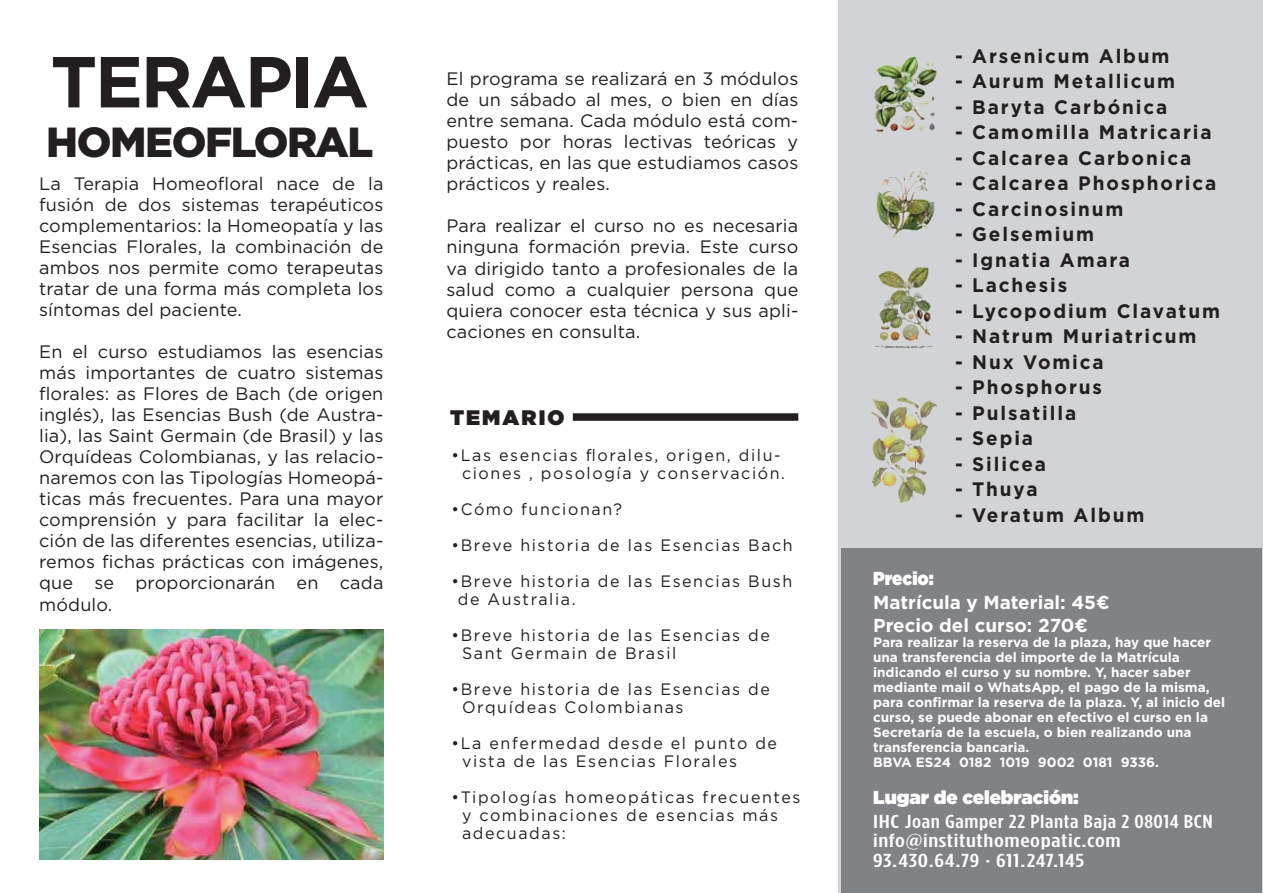
<style>
.page{position:relative;width:1263px;height:893px;background:#fff}
.page>*{position:absolute;margin:0;border:0;box-sizing:border-box;transform-origin:0 0}
.t1{font:700 72px "Gotham";letter-spacing:-.035em;color:#231f20}
.t2{font:900 42px "Gotham";letter-spacing:-.035em;color:#231f20}
.t3{font:900 21px "Gotham";letter-spacing:.1em;color:#231f20}
.t4{font:700 19.5px "Gotham";letter-spacing:.1em;color:#231f20}
.t5{font:500 18.75px/19.5px "Gotham Condensed";letter-spacing:.025em;color:#fff;scale:1.4 1}
.t6{font:700 18.75px/23.4px "Gotham";color:#fff}
.t7{font:900 18.75px "Gotham";color:#fff}
.t8{font:900 18.75px "Gotham";color:#fff;scale:.92 1}
.t9{font:18px/21px "Gotham";letter-spacing:.01em;color:#231f20;text-align:justify}
.t10{font:16.5px/18px "Gotham";letter-spacing:.1em;color:#231f20}
.t11{font:700 13.5px/15px "Gotham";color:#fff}
</style>
<div class="page">
<div style="left:839px;top:0;width:424px;height:893px;background:#d1d3d4"></div>
<div style="left:841px;top:549px;width:421px;height:344px;background:#808285"></div>
<div style="left:573px;top:413px;width:225px;height:8px;background:#231f20"></div>
<img style="left:39px;top:630px;width:345px;height:229px">
<img style="left:874px;top:56px;width:63px;height:76px">
<img style="left:876px;top:170px;width:59px;height:66px">
<img style="left:875px;top:267px;width:58px;height:81px">
<img style="left:871px;top:397px;width:66px;height:107px">
<h1 class="t1" style="left:51px;top:34px;width:320px">TERAPIA</h1>
<h2 class="t2" style="left:46px;top:113px;width:328px">HOMEOFLORAL</h2>
<p class="t9" style="left:39px;top:173px;width:346px">La Terapia Homeofloral nace de la fusión de dos sistemas terapéuticos complementarios: la Homeopatía y las Esencias Florales, la combinación de ambos nos permite como terapeutas tratar de una forma más completa los síntomas del paciente.</p>
<p class="t9" style="left:39px;top:341px;width:346px">En el curso estudiamos las esencias más importantes de cuatro sistemas florales: as Flores de Bach (de origen inglés), las Esencias Bush (de Austra&shy;lia), las Saint Germain (de Brasil) y las Orquídeas Colombianas, y las relacio&shy;naremos con las Tipologías Homeopá&shy;ticas más frecuentes. Para una mayor comprensión y para facilitar la elec&shy;ción de las diferentes esencias, utiliza&shy;remos fichas prácticas con imágenes, que se proporcionarán en cada módulo.</p>
<p class="t9" style="left:446px;top:68px;width:353px">El programa se realizará en 3 módulos de un sábado al mes, o bien en días entre semana. Cada módulo está com&shy;puesto por horas lectivas teóricas y prácticas, en las que estudiamos casos prácticos y reales.</p>
<p class="t9" style="left:446px;top:215px;width:353px">Para realizar el curso no es necesaria ninguna formación previa. Este curso va dirigido tanto a profesionales de la salud como a cualquier persona que quiera conocer esta técnica y sus apli&shy;caciones en consulta.</p>
<p class="t3" style="left:450px;top:402px;width:116px">TEMARIO</p>
<p class="t10" style="left:451px;top:446px;width:335px;text-align:right">•Las esencias florales, origen, dilu&shy;ciones , posología y conservación.</p>
<p class="t10" style="left:451px;top:500px;width:172px">•Cómo funcionan?</p>
<p class="t10" style="left:451px;top:536px;width:343px">•Breve historia de las Esencias Bach</p>
<p class="t10" style="left:458px;top:572px;width:336px;text-indent:-6px">•Breve historia de las Esencias Bush de Australia.</p>
<p class="t10" style="left:462px;top:626px;width:309px;text-indent:-10px">•Breve historia de las Esencias de<br>Sant Germain de Brasil</p>
<p class="t10" style="left:462px;top:680px;width:309px;text-indent:-10px">•Breve historia de las Esencias de<br>Orquídeas Colombianas</p>
<p class="t10" style="left:462px;top:734px;width:317px;text-indent:-10px">•La enfermedad desde el punto de vista de las Esencias Florales</p>
<p class="t10" style="left:462px;top:788px;width:340px;text-indent:-10px">•Tipologías homeopáticas frecuentes y combinaciones de esencias más adecuadas:</p>
<p class="t4" style="left:955px;top:43px;width:216px">- Arsenicum Album</p>
<p class="t4" style="left:955px;top:68px;width:222px">- Aurum Metallicum</p>
<p class="t4" style="left:955px;top:94px;width:214px">- Baryta Carbónica</p>
<p class="t4" style="left:955px;top:119px;width:258px">- Camomilla Matricaria</p>
<p class="t4" style="left:955px;top:145px;width:238px">- Calcarea Carbonica</p>
<p class="t4" style="left:955px;top:170px;width:263px">- Calcarea Phosphorica</p>
<p class="t4" style="left:955px;top:196px;width:170px">- Carcinosinum</p>
<p class="t4" style="left:955px;top:221px;width:140px">- Gelsemium</p>
<p class="t4" style="left:955px;top:247px;width:177px">- Ignatia Amara</p>
<p class="t4" style="left:955px;top:272px;width:114px">- Lachesis</p>
<p class="t4" style="left:955px;top:298px;width:266px">- Lycopodium Clavatum</p>
<p class="t4" style="left:955px;top:323px;width:243px">- Natrum Muriatricum</p>
<p class="t4" style="left:955px;top:349px;width:150px">- Nux Vomica</p>
<p class="t4" style="left:955px;top:374px;width:148px">- Phosphorus</p>
<p class="t4" style="left:955px;top:400px;width:123px">- Pulsatilla</p>
<p class="t4" style="left:955px;top:425px;width:80px">- Sepia</p>
<p class="t4" style="left:955px;top:451px;width:93px">- Silicea</p>
<p class="t4" style="left:955px;top:476px;width:84px">- Thuya</p>
<p class="t4" style="left:955px;top:502px;width:191px">- Veratum Album</p>
<p class="t8" style="left:873px;top:565px;width:67px">Precio:</p>
<p class="t6" style="left:873px;top:590px;width:238px">Matrícula y Material: 45€<br>Precio del curso: 270€</p>
<p class="t11" style="left:873px;top:635px;width:354px">Para realizar la reserva de la plaza, hay que hacer una transferencia del importe de la Matrícula indicando el curso y su nombre. Y, hacer saber mediante mail o WhatsApp, el pago de la misma, para confirmar la reserva de la plaza. Y, al inicio del curso, se puede abonar en efectivo el curso en la Secretaría de la escuela, o bien realizando una transferencia bancaria.<br>BBVA ES24 0182 1019 9002 0181 9336.</p>
<p class="t7" style="left:873px;top:784px;width:207px">Lugar de celebración:</p>
<p class="t5" style="left:873px;top:811px;width:244px">IHC Joan Gamper 22 Planta Baja 2 08014 BCN info@instituthomeopatic.com<br>93.430.64.79 · 611.247.145</p>
</div>
